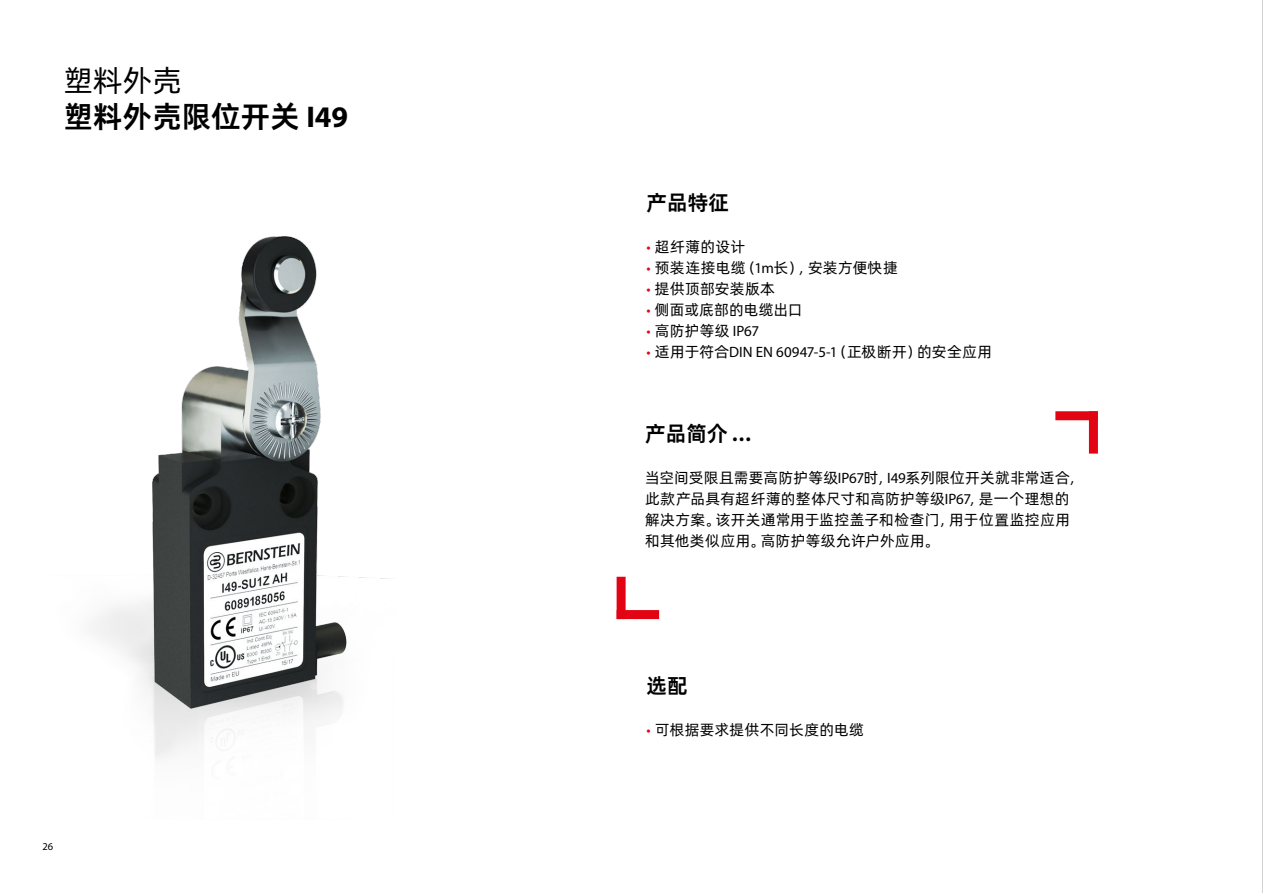
<style>
.page{position:relative;width:1263px;height:893px;background:#fff}
.page>*{position:absolute;margin:0;border:0;box-sizing:border-box;transform-origin:0 0}
.t1{font:30px "Alibaba Pu Hui Ti 2 85 Bold";color:#000}
.t2{font:30px "Alibaba Pu Hui Ti 2 55 Regular";color:#000}
.t3{font:21px "Alibaba Pu Hui Ti 2 85 Bold";color:#000}
.t4{font:15px/21px "Alibaba Pu Hui Ti 2 55 Regular";letter-spacing:.015em;color:#000}
.t5{font:10.5px "Myriad Pro";color:#000}
.s1{font-family:"Myriad Pro";font-weight:700}
.s2{font-family:"Myriad Pro";color:#e30413}
.s3{font-family:"Myriad Pro"}
</style>
<div class="page">
<hr style="left:1262px;top:0;width:1px;height:893px;background:#a8a8a7">
<img style="left:91px;top:236px;width:297px;height:523px">
<div style="left:617px;top:577px;width:9px;height:42px;background:#e30413"></div>
<div style="left:617px;top:610px;width:42px;height:9px;background:#e30413"></div>
<div style="left:1089px;top:411px;width:9px;height:43px;background:#e30413"></div>
<div style="left:1055px;top:411px;width:43px;height:9px;background:#e30413"></div>
<h1 class="t2" style="left:64px;top:58px;width:120px">塑料外壳</h1>
<h1 class="t1" style="left:64px;top:93px;width:286px">塑料外壳限位开关 <span class="s1">I49</span></h1>
<p class="t5" style="left:43px;top:840px;width:12px">26</p>
<h2 class="t3" style="left:646px;top:186px;width:84px">产品特征</h2>
<p class="t4" style="left:646px;top:235px;width:100px"><span class="s2">•</span> 超纤薄的设计</p>
<p class="t4" style="left:646px;top:256px;width:253px"><span class="s2">•</span> 预装连接电缆（<span class="s3">1m</span>长），安装方便快捷</p>
<p class="t4" style="left:646px;top:277px;width:130px"><span class="s2">•</span> 提供顶部安装版本</p>
<p class="t4" style="left:646px;top:298px;width:158px"><span class="s2">•</span> 侧面或底部的电缆出口</p>
<p class="t4" style="left:646px;top:319px;width:114px"><span class="s2">•</span> 高防护等级 <span class="s3">IP67</span></p>
<p class="t4" style="left:646px;top:340px;width:347px"><span class="s2">•</span> 适用于符合<span class="s3">DIN EN 60947-5-1</span>（正极断开）的安全应用</p>
<h2 class="t3" style="left:645px;top:417px;width:107px">产品简介 <span class="s1">...</span></h2>
<p class="t4" style="left:645px;top:466px;width:439px">当空间受限且需要高防护等级<span class="s3">IP67</span>时，<span class="s3">I49</span>系列限位开关就非常适合，此款产品具有超纤薄的整体尺寸和高防护等级<span class="s3">IP67</span>，是一个理想的解决方案。该开关通常用于监控盖子和检查门，用于位置监控应用和其他类似应用。高防护等级允许户外应用。</p>
<h2 class="t3" style="left:646px;top:669px;width:43px">选配</h2>
<p class="t4" style="left:646px;top:718px;width:219px"><span class="s2">•</span> 可根据要求提供不同长度的电缆</p>
</div>
